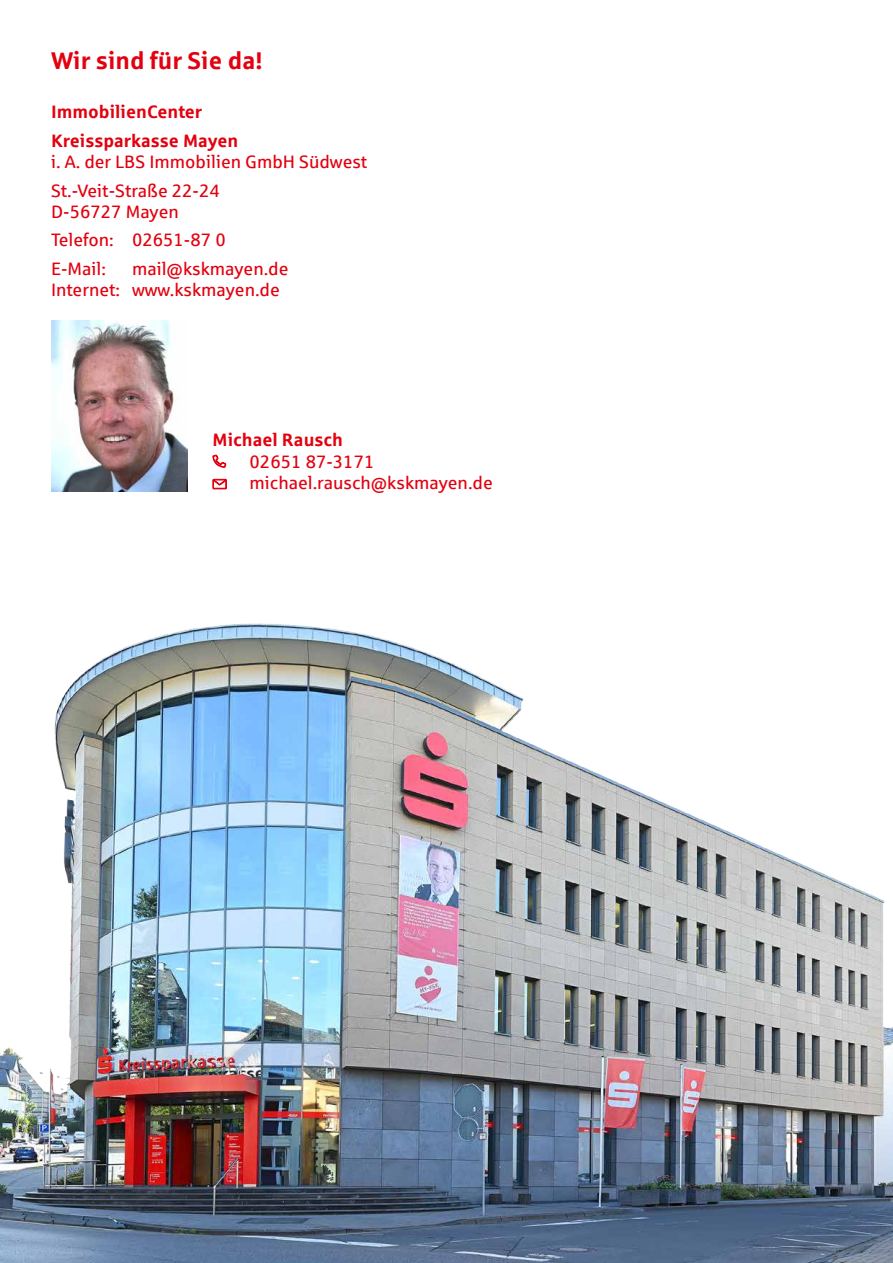
<style>
.page{position:relative;width:893px;height:1263px;background:#fff}
.page>*{position:absolute;margin:0;border:0;box-sizing:border-box;transform-origin:0 0}
.t1{font:700 24.3px "Sparkasse Rg";color:#e3000f}
.t2{font:18px/28.2px "Sparkasse Rg";color:#e3000f}
.t3{font:700 18px/28.2px "Sparkasse Rg";color:#e3000f}
</style>
<div class="page">
<img style="left:51px;top:321px;width:136px;height:170px">
<svg style="left:212px;top:454px;width:14px;height:14px"></svg>
<svg style="left:212px;top:479px;width:15px;height:10px"></svg>
<img style="left:0;top:623px;width:893px;height:640px">
<h1 class="t1" style="left:51px;top:45px;width:213px">Wir sind für Sie da!</h1>
<p class="t3" style="left:51px;top:97px;width:189px">ImmobilienCenter<br>Kreissparkasse Mayen</p>
<p class="t2" style="left:51px;top:147px;width:318px">i. A. der LBS Immobilien GmbH Südwest<br>St.-Veit-Straße 22-24</p>
<p class="t2" style="left:51px;top:197px;width:176px">D-56727 Mayen<br>Telefon: 02651-87 0<br>E-Mail:</p>
<p class="t2" style="left:51px;top:257px;width:239px;line-height:21.6px;text-indent:81px">mail@kskmayen.de<br>Internet: www.kskmayen.de</p>
<p class="t3" style="left:213px;top:425px;width:132px">Michael Rausch</p>
<p class="t2" style="left:250px;top:450px;width:245px;line-height:21.6px">02651 87-3171 michael.rausch@kskmayen.de</p>
</div>
